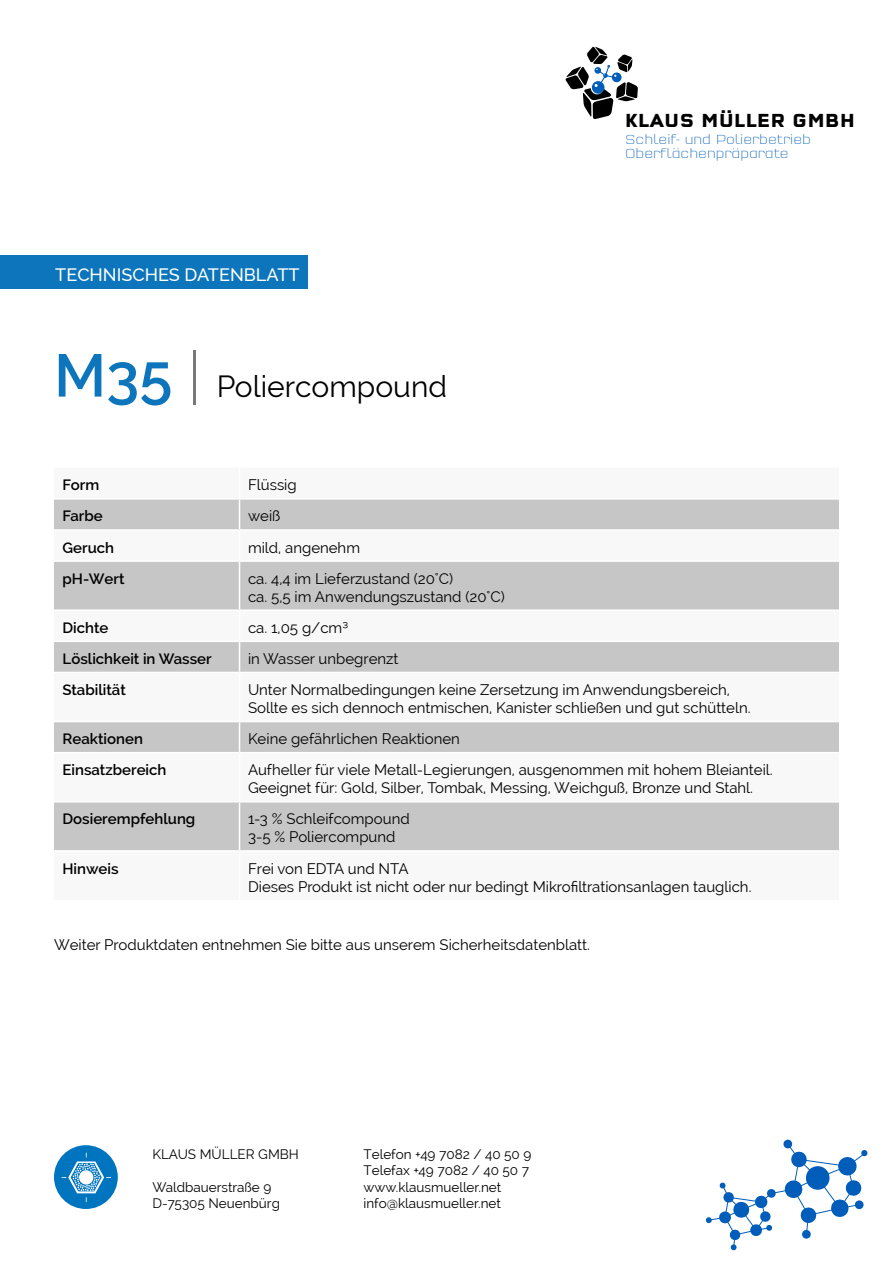
<style>
.page{position:relative;width:893px;height:1263px;background:#fff}
.page>*{position:absolute;margin:0;border:0;box-sizing:border-box;transform-origin:0 0}
.t1{font:30px "Raleway";color:#000}
.t2{font:700 19.5px "Q Type Cond";color:#000}
.t3{font:500 18px "Raleway";color:#fff}
.t4{font:15px/18px "Raleway";color:#000}
.t5{font:600 15px "Raleway";color:#000}
.t6{font:13.5px/16.2px "Raleway";color:#000}
.t7{font:200 13.5px/13.5px "Q Type Cond";color:#005db9}
.t8{font:200 9px/12px "Q Type Cond";color:#000}
.s1{font-weight:600;font-size:60px;color:#0c75bb}
.s2{font-weight:300;font-size:60px;color:#797978}
</style>
<div class="page">
<svg style="left:565px;top:47px;width:73px;height:72px"></svg>
<svg style="left:705px;top:1139px;width:163px;height:111px"></svg>
<div style="left:54px;top:1145px;width:64px;height:64px;background:#0075bf;border-radius:50%"></div>
<svg style="left:62px;top:1153px;width:49px;height:49px"></svg>
<div style="left:0;top:255px;width:308px;height:34px;background:#0c75bb"></div>
<svg style="left:54px;top:500px;width:785px;height:350px;fill:#c6c6c6"></svg>
<hr style="left:54px;top:529px;width:186px;height:2px;background:#fff">
<hr style="left:240px;top:529px;width:599px;height:2px;background:#fff">
<svg style="left:239px;top:500px;width:1px;height:60px"></svg>
<hr style="left:54px;top:560px;width:186px;height:2px;background:#fff">
<hr style="left:240px;top:560px;width:599px;height:2px;background:#fff">
<hr style="left:239px;top:562px;width:1px;height:47px;background:#fff">
<hr style="left:54px;top:609px;width:186px;height:2px;background:#fff">
<hr style="left:240px;top:609px;width:599px;height:2px;background:#fff">
<hr style="left:239px;top:611px;width:1px;height:30px;background:#fff">
<hr style="left:54px;top:641px;width:186px;height:1px;background:#fff">
<hr style="left:240px;top:641px;width:599px;height:1px;background:#fff">
<hr style="left:239px;top:642px;width:1px;height:30px;background:#fff">
<hr style="left:54px;top:672px;width:186px;height:1px;background:#fff">
<hr style="left:240px;top:672px;width:599px;height:1px;background:#fff">
<hr style="left:239px;top:673px;width:1px;height:48px;background:#fff">
<hr style="left:54px;top:721px;width:186px;height:1px;background:#fff">
<hr style="left:240px;top:721px;width:599px;height:1px;background:#fff">
<hr style="left:239px;top:722px;width:1px;height:30px;background:#fff">
<hr style="left:54px;top:752px;width:186px;height:1px;background:#fff">
<hr style="left:240px;top:752px;width:599px;height:1px;background:#fff">
<hr style="left:239px;top:753px;width:1px;height:48px;background:#fff">
<hr style="left:54px;top:801px;width:186px;height:1px;background:#fff">
<hr style="left:240px;top:801px;width:599px;height:1px;background:#fff">
<hr style="left:239px;top:802px;width:1px;height:48px;background:#fff">
<p class="t3" style="left:55px;top:264px;width:246px">TECHNISCHES DATENBLATT</p>
<h1 class="t1" style="left:54px;top:369px;width:395px"><span class="s1">M35</span> <span class="s2">|</span> Poliercompound</h1>
<h2 class="t2" style="left:625px;top:109px;width:232px">KLAUS MÜLLER GMBH</h2>
<p class="t7" style="left:625px;top:133px;width:187px">Schleif- und Polierbetrieb<br>Oberflächenpräparate</p>
<p class="t5" style="left:63px;top:476px;width:38px">Form</p>
<p class="t4" style="left:248px;top:476px;width:50px">Flüssig</p>
<p class="t5" style="left:63px;top:508px;width:42px">Farbe</p>
<p class="t4" style="left:248px;top:507px;width:34px">weiß</p>
<p class="t5" style="left:63px;top:539px;width:53px">Geruch</p>
<p class="t4" style="left:248px;top:538px;width:114px">mild, angenehm</p>
<p class="t5" style="left:63px;top:570px;width:63px">pH-Wert</p>
<p class="t4" style="left:248px;top:569px;width:258px">ca. 4,4 im Lieferzustand (20°C)<br>ca. 5,5 im Anwendungszustand (20°C)</p>
<p class="t5" style="left:63px;top:619px;width:47px">Dichte</p>
<p class="t4" style="left:248px;top:618px;width:102px">ca. 1,05 g/cm³</p>
<p class="t5" style="left:63px;top:650px;width:151px">Löslichkeit in Wasser</p>
<p class="t4" style="left:248px;top:650px;width:152px">in Wasser unbegrenzt</p>
<p class="t5" style="left:63px;top:681px;width:65px">Stabilität</p>
<p class="t4" style="left:248px;top:681px;width:504px">Unter Normalbedingungen keine Zersetzung im Anwendungsbereich,<br>Sollte es sich dennoch entmischen, Kanister schließen und gut schütteln.</p>
<p class="t5" style="left:63px;top:730px;width:82px">Reaktionen</p>
<p class="t4" style="left:248px;top:730px;width:213px">Keine gefährlichen Reaktionen</p>
<p class="t5" style="left:63px;top:761px;width:106px">Einsatzbereich</p>
<p class="t4" style="left:248px;top:761px;width:526px">Aufheller für viele Metall-Legierungen, ausgenommen mit hohem Bleianteil.<br>Geeignet für: Gold, Silber, Tombak, Messing, Weichguß, Bronze und Stahl.</p>
<p class="t5" style="left:63px;top:810px;width:134px">Dosierempfehlung</p>
<p class="t4" style="left:248px;top:810px;width:163px">1-3 % Schleifcompound<br>3-5 % Poliercompund</p>
<p class="t5" style="left:63px;top:860px;width:58px">Hinweis</p>
<p class="t4" style="left:248px;top:859px;width:505px">Frei von EDTA und NTA<br>Dieses Produkt ist nicht oder nur bedingt Mikrofiltrationsanlagen tauglich.</p>
<p class="t4" style="left:54px;top:935px;width:537px">Weiter Produktdaten entnehmen Sie bitte aus unserem Sicherheitsdatenblatt.</p>
<p class="t6" style="left:152px;top:1146px;width:148px">KLAUS MÜLLER GMBH</p>
<p class="t6" style="left:152px;top:1179px;width:129px">Waldbauerstraße 9<br>D-75305 Neuenbürg</p>
<p class="t8" style="left:145px;top:1180px;width:58px">666 500 85<br>7417420<br>PZHSDE66</p>
<p class="t6" style="left:364px;top:1146px;width:169px">Telefon +49 7082 / 40 50 9<br>Telefax +49 7082 / 40 50 7 www.klausmueller.net info@klausmueller.net</p>
<p class="t8" style="left:374px;top:1168px;width:140px">Annette Müller, Boris Müller<br>DE814660531</p>
<p class="t8" style="left:374px;top:1204px;width:86px">DIN EN 9001:2000</p>
</div>
